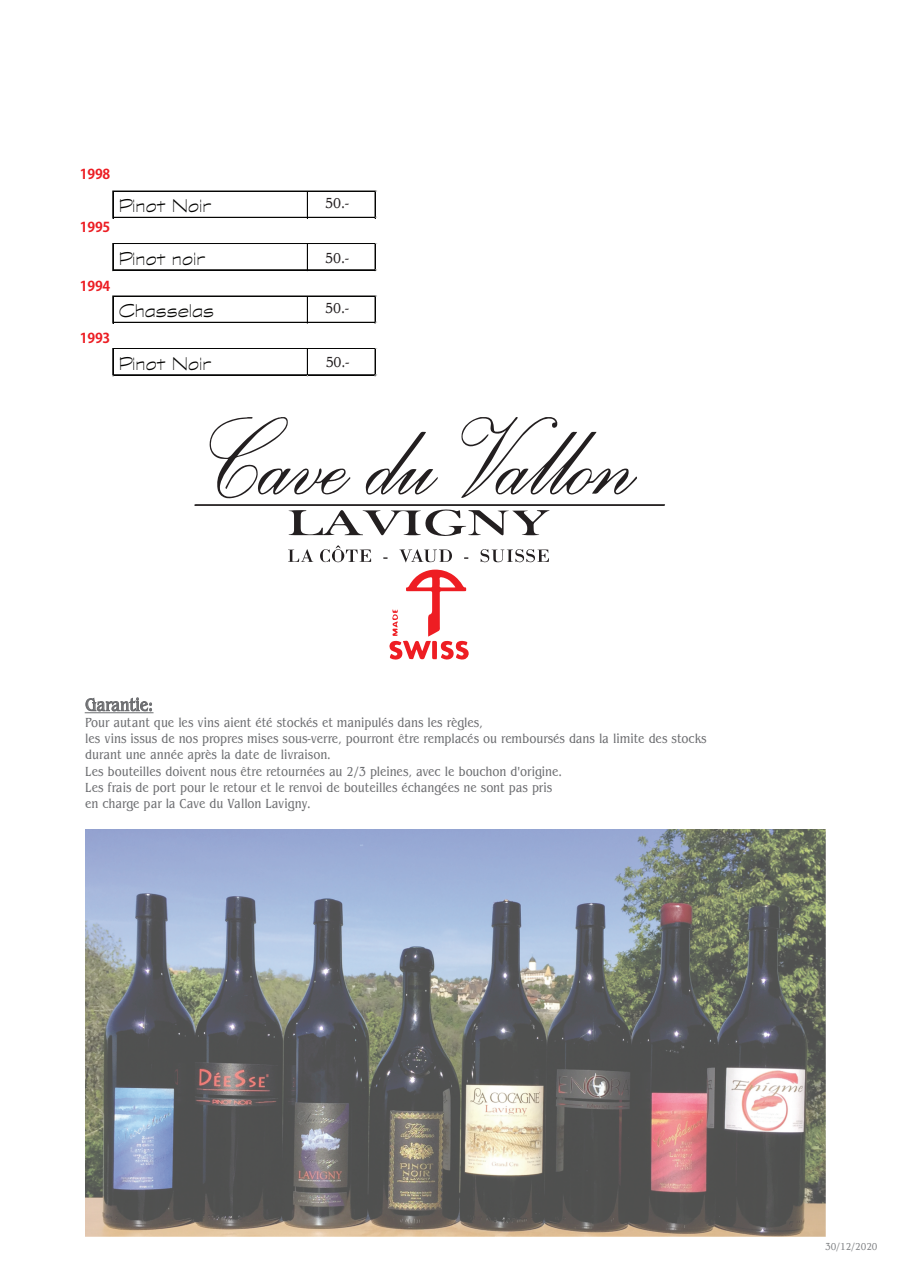
<style>
.page{position:relative;width:910px;height:1280px;background:#fff}
.page>*{position:absolute;margin:0;border:0;box-sizing:border-box;transform-origin:0 0}
.t1{font:300 expanded 20.25px "Graphite Std";color:#050504}
.t2{font:18px "Benjamin Cd";color:#6c6d70}
.t3{font:15px "Benjamin Cd";color:#231f20}
.t4{font:13.5px/16.2px "Benjamin Cd";color:#6c6d70}
.t5{font:700 13.5px "Adobe Gothic Std";letter-spacing:-.01em;color:#ec1d23}
.t6{font:10.5px "Benjamin Cd";color:#808285}
</style>
<div class="page">
<hr style="left:114px;top:191px;width:262px;height:1px;background:#050504">
<svg style="left:113px;top:191px;width:1px;height:27px"></svg>
<svg style="left:307px;top:192px;width:1px;height:25px"></svg>
<hr style="left:114px;top:217px;width:262px;height:1px;background:#050504">
<hr style="left:114px;top:243px;width:262px;height:1px;background:#050504">
<svg style="left:113px;top:243px;width:1px;height:28px"></svg>
<svg style="left:307px;top:244px;width:1px;height:25px"></svg>
<hr style="left:114px;top:269px;width:262px;height:1px;background:#050504">
<hr style="left:114px;top:270px;width:262px;height:1px;background:#050504">
<hr style="left:114px;top:296px;width:262px;height:1px;background:#050504">
<svg style="left:113px;top:296px;width:1px;height:27px"></svg>
<svg style="left:307px;top:297px;width:1px;height:25px"></svg>
<hr style="left:114px;top:322px;width:262px;height:1px;background:#050504">
<hr style="left:114px;top:348px;width:262px;height:1px;background:#050504">
<hr style="left:114px;top:374px;width:262px;height:1px;background:#050504">
<hr style="left:114px;top:375px;width:262px;height:1px;background:#050504">
<svg style="left:113px;top:348px;width:1px;height:29px"></svg>
<svg style="left:307px;top:349px;width:1px;height:28px"></svg>
<svg style="left:375px;top:191px;width:2px;height:27px"></svg>
<svg style="left:375px;top:243px;width:2px;height:28px"></svg>
<svg style="left:375px;top:296px;width:2px;height:27px"></svg>
<svg style="left:375px;top:348px;width:2px;height:29px"></svg>
<img style="left:85px;top:830px;width:740px;height:407px">
<svg style="left:86px;top:697px;width:66px;height:14px"></svg>
<hr style="left:85px;top:712px;width:68px;height:1px;background:#6c6d70">
<svg style="left:461px;top:417px;width:176px;height:81px"></svg>
<svg style="left:365px;top:432px;width:73px;height:63px"></svg>
<svg style="left:209px;top:417px;width:142px;height:81px"></svg>
<svg style="left:195px;top:504px;width:470px;height:32px"></svg>
<svg style="left:399px;top:549px;width:53px;height:13px"></svg>
<svg style="left:288px;top:549px;width:26px;height:13px"></svg>
<svg style="left:480px;top:549px;width:69px;height:14px"></svg>
<svg style="left:389px;top:569px;width:80px;height:91px"></svg>
<svg style="left:320px;top:545px;width:51px;height:18px"></svg>
<p class="t5" style="left:80px;top:166px;width:32px">1998</p>
<p class="t5" style="left:80px;top:219px;width:32px">1995</p>
<p class="t5" style="left:80px;top:278px;width:32px">1994</p>
<p class="t5" style="left:80px;top:330px;width:32px">1993</p>
<h1 class="t1" style="left:119px;top:195px;width:94px">Pinot Noir</h1>
<h1 class="t1" style="left:119px;top:247px;width:88px">Pinot noir</h1>
<h1 class="t1" style="left:119px;top:300px;width:97px">Chasselas</h1>
<h1 class="t1" style="left:119px;top:352px;width:94px">Pinot Noir</h1>
<p class="t3" style="left:325px;top:194px;width:25px">50.-</p>
<p class="t3" style="left:325px;top:250px;width:25px">50.-</p>
<p class="t3" style="left:325px;top:300px;width:25px">50.-</p>
<p class="t3" style="left:326px;top:354px;width:25px">50.-</p>
<h2 class="t2" style="left:85px;top:695px;width:69px">Garantie:</h2>
<p class="t4" style="left:85px;top:715px;width:623px">Pour autant que les vins aient été stockés et manipulés dans les règles,<br>les vins issus de nos propres mises sous-verre, pourront être remplacés ou remboursés dans la limite des stocks durant une année après la date de livraison.<br>Les bouteilles doivent nous être retournées au 2/3 pleines, avec le bouchon d'origine.<br>Les frais de port pour le retour et le renvoi de bouteilles échangées ne sont pas pris<br>en charge par la Cave du Vallon Lavigny.</p>
<p class="t6" style="left:825px;top:1241px;width:54px">30/12/2020</p>
</div>
